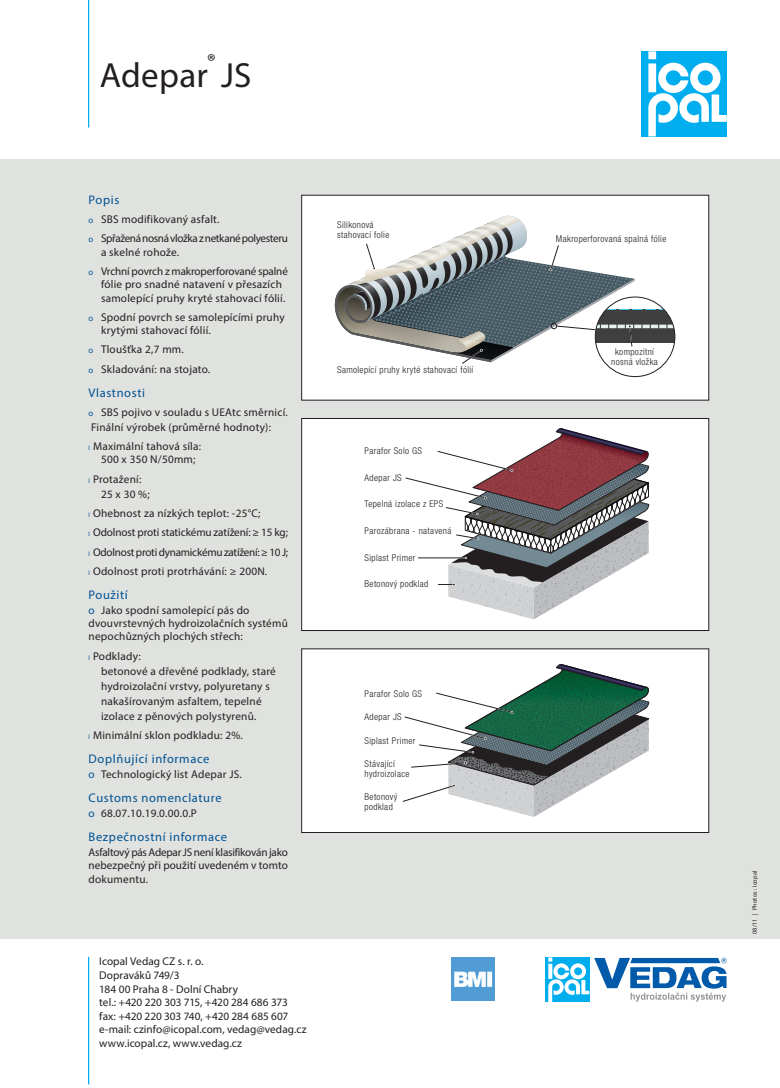
<style>
.page{position:relative;width:780px;height:1088px;background:#fff}
.page>*{position:absolute;margin:0;border:0;box-sizing:border-box;transform-origin:0 0}
.nom_recto{font:35px "Myriad Pro";letter-spacing:.005em;color:#231f20}
.nom_recto-2{font:20.25px "Myriad Pro";color:#231f20}
.rubrique{font:12.5px "Myriad Pro";letter-spacing:.05em;color:#005294}
.texte{font:11.25px/13.2px "Myriad Pro";letter-spacing:.02em;color:#231f20}
.texte-2{font:11.25px/13.2px "Myriad Pro";letter-spacing:-.03em;color:#231f20}
.texte-3{font:11.25px "Myriad Pro";letter-spacing:-.005em;color:#231f20}
.texte-4{font:11.25px "Myriad Pro";letter-spacing:-.02em;color:#231f20}
.t1{font:300 condensed 9.38px/10px "Helvetica Neue LT Pro";letter-spacing:.04em;color:#231f20}
.t2{font:300 condensed 9.38px "Helvetica Neue LT Std";letter-spacing:.04em;color:#231f20}
.t3{font:6.25px "Myriad Pro";letter-spacing:.02em;color:#231f20}
.s1{font-size:8.75px;color:#005294}
.s2{font-size:6.25px;color:#005294}
.s3{color:#005294}
</style>
<div class="page">
<div style="left:0;top:159px;width:780px;height:780px;background:#dfe2df"></div>
<div style="left:301px;top:418px;width:407px;height:212px;background:#fff"></div>
<svg style="left:405px;top:428px;width:244px;height:191px"></svg>
<div style="left:301px;top:418px;width:408px;height:213px;border:1px solid #231f20"></div>
<div style="left:301px;top:649px;width:407px;height:183px;background:#fff"></div>
<svg style="left:402px;top:664px;width:247px;height:153px"></svg>
<div style="left:301px;top:648px;width:408px;height:185px;border:1px solid #231f20"></div>
<div style="left:301px;top:195px;width:407px;height:205px;background:#fff"></div>
<svg style="left:335px;top:216px;width:339px;height:149px"></svg>
<div style="left:301px;top:195px;width:408px;height:205px;border:1px solid #231f20"></div>
<div style="left:641px;top:51px;width:85px;height:85px;background:#00aeef"></div>
<svg style="left:648px;top:51px;width:78px;height:85px"></svg>
<div style="left:544px;top:957px;width:45px;height:45px;background:#00aeef"></div>
<svg style="left:548px;top:957px;width:178px;height:45px"></svg>
<hr style="left:88px;top:0;width:1px;height:128px;background:#00aeef">
<hr style="left:88px;top:957px;width:1px;height:127px;background:#00aeef">
<img style="left:451px;top:957px;width:43px;height:43px">
<p class="nom_recto-2" style="left:207px;top:48px;width:10px">®</p>
<p class="nom_recto" style="left:100px;top:53px;width:153px">Adepar JS</p>
<p class="rubrique" style="left:89px;top:192px;width:32px">Popis</p>
<p class="texte" style="left:89px;top:213px;width:132px"><span class="s1">o</span> SBS modifikovaný asfalt.</p>
<p class="texte-2" style="left:101px;top:232px;width:188px;text-indent:-12px"><span class="s1">o</span> Spřažená nosná vložka z netkané polyesteru a skelné rohože.</p>
<p class="texte" style="left:101px;top:264px;width:188px;text-indent:-12px"><span class="s1">o</span> Vrchní povrch z makroperforované spalné fólie pro snadné natavení v přesazích samolepící pruhy kryté stahovací fólií.</p>
<p class="texte" style="left:101px;top:310px;width:185px;text-indent:-12px"><span class="s1">o</span> Spodní povrch se samolepícími pruhy krytými stahovací fólií.</p>
<p class="texte" style="left:89px;top:343px;width:97px"><span class="s1">o</span> Tloušťka 2,7 mm.</p>
<p class="texte" style="left:89px;top:362px;width:123px"><span class="s1">o</span> Skladování: na stojato.</p>
<p class="rubrique" style="left:89px;top:385px;width:58px">Vlastnosti</p>
<p class="texte" style="left:89px;top:405px;width:201px"><span class="s1">o</span> SBS pojivo v souladu s UEAtc směrnicí.</p>
<p class="texte" style="left:91px;top:420px;width:181px">Finální výrobek (průměrné hodnoty):</p>
<p class="texte" style="left:101px;top:439px;width:101px;text-indent:-12px"><span class="s2">l</span> Maximální tahová síla:<br>500 x 350 N/50mm;</p>
<p class="texte" style="left:89px;top:472px;width:54px"><span class="s2">l</span> Protažení:</p>
<p class="texte" style="left:101px;top:487px;width:50px">25 x 30 %;</p>
<p class="texte" style="left:89px;top:506px;width:173px"><span class="s2">l</span> Ohebnost za nízkých teplot: -25°C;</p>
<p class="texte-3" style="left:89px;top:525px;width:201px"><span class="s2">l</span> Odolnost proti statickému zatížení: ≥ 15 kg;</p>
<p class="texte-4" style="left:89px;top:545px;width:201px"><span class="s2">l</span> Odolnost proti dynamickému zatížení: ≥ 10 J;</p>
<p class="texte" style="left:89px;top:564px;width:180px"><span class="s2">l</span> Odolnost proti protrhávání: ≥ 200N.</p>
<p class="rubrique" style="left:89px;top:587px;width:41px">Použití</p>
<p class="texte" style="left:89px;top:603px;width:201px"><span class="s3">o</span> Jako spodní samolepící pás do dvouvrstevných hydroizolačních systémů nepochůzných plochých střech:</p>
<p class="texte" style="left:89px;top:649px;width:54px"><span class="s2">l</span> Podklady:</p>
<p class="texte" style="left:101px;top:664px;width:176px">betonové a dřevěné podklady, staré</p>
<p class="texte" style="left:101px;top:679px;width:170px">hydroizolační vrstvy, polyuretany s</p>
<p class="texte" style="left:101px;top:694px;width:162px">nakašírovaným asfaltem, tepelné</p>
<p class="texte" style="left:101px;top:709px;width:157px">izolace z pěnových polystyrenů.</p>
<p class="texte" style="left:89px;top:728px;width:156px"><span class="s2">l</span> Minimální sklon podkladu: 2%.</p>
<p class="rubrique" style="left:89px;top:751px;width:122px">Doplňující informace</p>
<p class="texte" style="left:89px;top:767px;width:155px"><span class="s3">o</span> Technologický list Adepar JS.</p>
<p class="rubrique" style="left:89px;top:790px;width:134px">Customs nomenclature</p>
<p class="texte" style="left:89px;top:806px;width:110px"><span class="s3">o</span> 68.07.10.19.0.00.0.P</p>
<p class="rubrique" style="left:89px;top:829px;width:140px">Bezpečnostní informace</p>
<p class="texte" style="left:89px;top:845px;width:201px;text-align:justify">Asfaltový pás Adepar JS není klasifikován jako nebezpečný při použití uvedeném v tomto dokumentu.</p>
<p class="texte" style="left:99px;top:955px;width:209px">Icopal Vedag CZ s. r. o.<br>Dopraváků 749/3<br>184 00 Praha 8 - Dolní Chabry<br>tel.: +420 220 303 715, +420 284 686 373 fax: +420 220 303 740, +420 284 685 607 e-mail: czinfo@icopal.com, vedag@vedag.cz www.icopal.cz, www.vedag.cz</p>
<p class="t1" style="left:337px;top:220px;width:54px">Silikonová stahovací folie</p>
<p class="t1" style="left:337px;top:365px;width:138px">Samolepící pruhy kryté stahovací fólií</p>
<p class="t1" style="left:364px;top:446px;width:59px">Parafor Solo GS</p>
<p class="t1" style="left:364px;top:472px;width:39px">Adepar JS</p>
<p class="t1" style="left:364px;top:499px;width:80px">Tepelná izolace z EPS</p>
<p class="t1" style="left:364px;top:526px;width:88px">Parozábrana - natavená</p>
<p class="t1" style="left:364px;top:552px;width:52px">Siplast Primer</p>
<p class="t2" style="left:364px;top:579px;width:65px">Betonový podklad</p>
<p class="t1" style="left:364px;top:688px;width:59px">Parafor Solo GS</p>
<p class="t1" style="left:364px;top:712px;width:39px">Adepar JS</p>
<p class="t1" style="left:364px;top:735px;width:52px">Siplast Primer</p>
<p class="t1" style="left:364px;top:759px;width:46px">Stávající hydroizolace</p>
<p class="t1" style="left:364px;top:792px;width:34px">Betonový podklad</p>
<p class="t1" style="left:556px;top:233px;width:112px">Makroperforovaná spalná fólie</p>
<p class="t1" style="left:611px;top:347px;width:48px;text-align:center">kompozitní nosná vložka</p>
<p class="t3" style="left:751px;top:934px;width:65px;rotate:-90deg">08/11 | Photos : Icopal</p>
</div>
